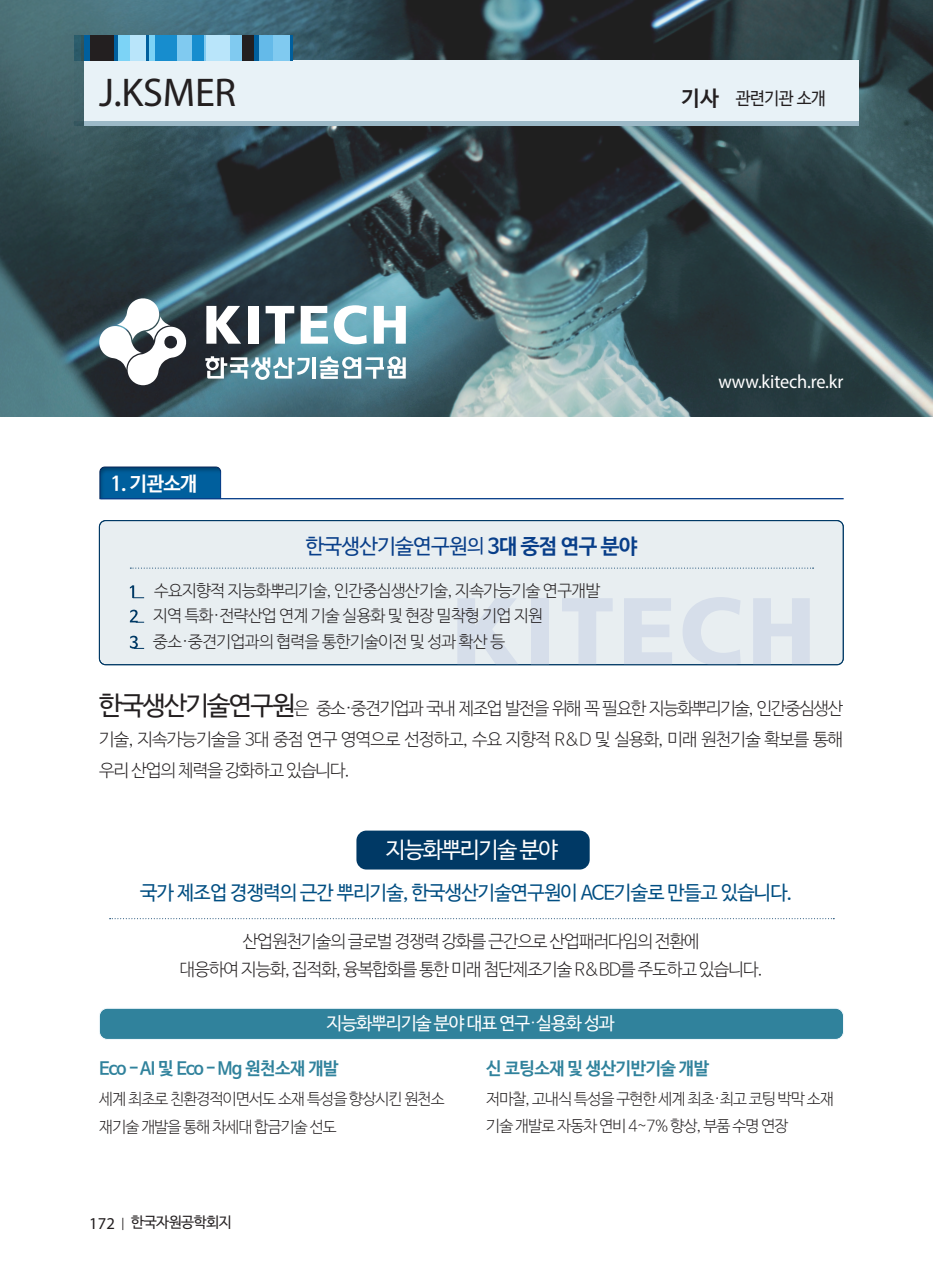
<style>
.page{position:relative;width:933px;height:1285px;background:#fff}
.page>*{position:absolute;margin:0;border:0;box-sizing:border-box;transform-origin:0 0}
.t1{font:40.25px "Myriad Pro";letter-spacing:-.005em;color:#231f20}
.t2{font:22.4px "Nanum Barun Gothic OTF";letter-spacing:-.05em;color:#fff}
.t3{font:21px "Nanum Barun Gothic OTF";letter-spacing:-.03em;color:#083e89}
.t4{font:19.6px "Nanum Barun Gothic OTF";letter-spacing:-.035em;color:#004e82}
.t5{font:19.6px "Nanum Barun Gothic OTF Bold";color:#fff}
.t6{font:19.25px "Myriad Pro";letter-spacing:-.01em;color:#fff;scale:.95 1}
.t7{font:17.85px "Nanum Barun Gothic OTF";letter-spacing:-.05em;color:#fff}
.t8{font:17.5px/30.8px "Nanum Barun Gothic OTF Light";letter-spacing:-.05em;color:#231f20;text-align:justify}
.t9{font:17.5px "Nanum Barun Gothic OTF Bold";letter-spacing:-.03em;color:#30829c}
.t10{font:17.5px "Nanum Barun Gothic OTF";letter-spacing:-.025em;color:#231f20;scale:.95 1}
.t11{font:16.62px/25.7px "Nanum Barun Gothic OTF Light";letter-spacing:-.03em;color:#231f20}
.t12{font:15.75px/28.2px "Nanum Barun Gothic OTF Light";letter-spacing:-.05em;color:#231f20}
.t13{font:14.88px "Nanum Barun Gothic OTF";letter-spacing:-.035em;color:#231f20}
.s1{font-family:"Nanum Barun Gothic OTF Bold";font-size:21px}
.s2{font-size:19.25px}
.s3{font-family:"Nanum Barun Gothic OTF Bold"}
.s4{font-family:"Nanum Barun Gothic OTF";font-size:26.25px}
.s5{font-family:"Nanum Barun Gothic OTF Light"}
.s6{font-family:"Myriad Pro";font-size:16.62px}
.s7{font-family:"Myriad Pro";font-size:12.25px}
</style>
<div class="page">
<img style="left:0;top:0;width:933px;height:417px">
<div style="left:84px;top:61px;width:774px;height:62px;background:#e8f2f7"></div>
<div style="left:84px;top:121px;width:774px;height:5px;background:#9cb9c7"></div>
<div style="left:84px;top:35px;width:209px;height:26px;background:#005f9d"></div>
<div style="left:229px;top:35px;width:14px;height:26px;background:#80caf0"></div>
<svg style="left:259px;top:35px;width:1px;height:26px"></svg>
<div style="left:91px;top:35px;width:23px;height:26px;background:#231f20"></div>
<div style="left:242px;top:35px;width:12px;height:26px;background:#231f20"></div>
<div style="left:154px;top:35px;width:24px;height:26px;background:#178dce"></div>
<div style="left:190px;top:35px;width:15px;height:26px;background:#178dce"></div>
<div style="left:177px;top:35px;width:15px;height:26px;background:#80caf0"></div>
<div style="left:260px;top:35px;width:14px;height:26px;background:#64bae9"></div>
<div style="left:118px;top:35px;width:12px;height:26px;background:#7cd3f6"></div>
<div style="left:149px;top:35px;width:6px;height:26px;background:#7cd3f6"></div>
<div style="left:273px;top:35px;width:16px;height:26px;background:#80caf0"></div>
<hr style="left:204px;top:35px;width:3px;height:26px;background:#80caf0">
<div style="left:130px;top:35px;width:16px;height:26px;background:#b9e5fa"></div>
<div style="left:206px;top:35px;width:24px;height:26px;background:#b9e5fa"></div>
<svg style="left:98px;top:297px;width:90px;height:88px"></svg>
<svg style="left:206px;top:306px;width:35px;height:38px"></svg>
<div style="left:248px;top:306px;width:10px;height:38px;background:#fff"></div>
<svg style="left:266px;top:306px;width:28px;height:38px"></svg>
<svg style="left:301px;top:306px;width:27px;height:38px"></svg>
<svg style="left:334px;top:305px;width:33px;height:39px"></svg>
<svg style="left:374px;top:306px;width:32px;height:38px"></svg>
<hr style="left:312px;top:357px;width:3px;height:22px;background:#fff">
<svg style="left:205px;top:356px;width:104px;height:24px"></svg>
<svg style="left:319px;top:356px;width:87px;height:23px"></svg>
<div style="left:98px;top:463px;width:126px;height:37px;background:#231f20;opacity:.35"></div>
<hr style="left:100px;top:498px;width:743px;height:1px;background:#083e89">
<div style="left:99px;top:521px;width:744px;height:144px;background:#e8eef1;border-radius:6px"></div>
<svg style="left:457px;top:598px;width:60px;height:65px"></svg>
<div style="left:531px;top:598px;width:18px;height:66px;background:#d6deea"></div>
<svg style="left:562px;top:598px;width:50px;height:65px"></svg>
<svg style="left:624px;top:598px;width:48px;height:65px"></svg>
<svg style="left:683px;top:597px;width:57px;height:66px"></svg>
<svg style="left:753px;top:598px;width:56px;height:65px"></svg>
<div style="left:99px;top:520px;width:744px;height:145px;border:1px solid #003965;border-radius:6px"></div>
<svg style="left:130px;top:585px;width:14px;height:13px"></svg>
<svg style="left:130px;top:610px;width:14px;height:13px"></svg>
<svg style="left:130px;top:636px;width:14px;height:13px"></svg>
<svg style="left:130px;top:568px;width:683px;height:1px"></svg>
<div style="left:99px;top:1008px;width:744px;height:31px;background:#30829c;border-radius:8px"></div>
<div style="left:99px;top:1008px;width:744px;height:31px;border:1px solid #f5fafd;border-radius:8px"></div>
<div style="left:356px;top:830px;width:233px;height:39px;background:#003965;border-radius:10px"></div>
<svg style="left:110px;top:918px;width:724px;height:1px"></svg>
<h1 class="t1" style="left:89px;top:68px;width:139px">J.KSMER</h1>
<p class="t10" style="left:671px;top:89px;width:153px"><span class="s1">기사</span> 관련기관 소개</p>
<h1 class="t1" style="left:99px;top:68px;width:139px">J.KSMER</h1>
<p class="t10" style="left:681px;top:89px;width:153px"><span class="s1">기사</span> 관련기관 소개</p>
<p class="t5" style="left:110px;top:474px;width:88px">1. 기관소개</p>
<p class="t3" style="left:306px;top:535px;width:333px">한국생산기술연구원<span class="s2">의</span> <span class="s3">3대 중점 연구 분야</span></p>
<p class="t11" style="left:153px;top:578px;width:449px">수요지향적 지능화뿌리기술, 인간중심생산기술, 지속가능기술 연구개발 지역 특화·전략산업 연계 기술 실용화 및 현장 밀착형 기업 지원 중소·중견기업과의 협력을 통한기술이전 및 성과 확산 등</p>
<p class="t6" style="left:718px;top:370px;width:133px">www.kitech.re.kr</p>
<p class="t8" style="left:99px;top:694px;width:745px"><span class="s4">한국생산기술연구원</span>은 중소·중견기업과 국내 제조업 발전을 위해 꼭 필요한 지능화뿌리기술, 인간중심생산 기술, 지속가능기술을 3대 중점 연구 영역으로 선정하고, 수요 지향적 R&amp;D 및 실용화, 미래 원천기술 확보를 통해 우리 산업의 체력을 강화하고 있습니다.</p>
<p class="t2" style="left:386px;top:838px;width:174px">지능화뿌리기술 분야</p>
<p class="t4" style="left:140px;top:882px;width:654px">국가 제조업 경쟁력의 근간 뿌리기술, 한국생산기술연구원이 ACE기술로 만들고 있습니다.</p>
<p class="t8" style="left:180px;top:928px;width:584px;line-height:28px;text-align:center">산업원천기술의 글로벌 경쟁력 강화를 근간으로 산업패러다임의 전환에<br>대응하여 지능화, 집적화, 융복합화를 통한 미래 첨단제조기술 R&amp;BD를 주도하고 있습니다.</p>
<p class="t7" style="left:326px;top:1014px;width:290px">지능화뿌리기술 분야 대표 연구<span class="s5">·</span>실용화 성과</p>
<p class="t9" style="left:99px;top:1060px;width:241px">Eco - AI 및 Eco - Mg 원천소재 개발</p>
<p class="t12" style="left:99px;top:1085px;width:347px">세계 최초로 친환경적이면서도 소재 특성을 향상시킨 원천소 재기술 개발을 통해 차세대 합금기술 선도</p>
<p class="t13" style="left:89px;top:1214px;width:144px"><span class="s6">172</span> <span class="s7">|</span> 한국자원공학회지</p>
<p class="t9" style="left:486px;top:1060px;width:225px">신 코팅소재 및 생산기반기술 개발</p>
<p class="t12" style="left:486px;top:1085px;width:349px;line-height:27.1px">저마찰, 고내식 특성을 구현한 세계 최초·최고 코팅 박막 소재 기술 개발로 자동차 연비 4~7% 향상, 부품 수명 연장</p>
</div>
